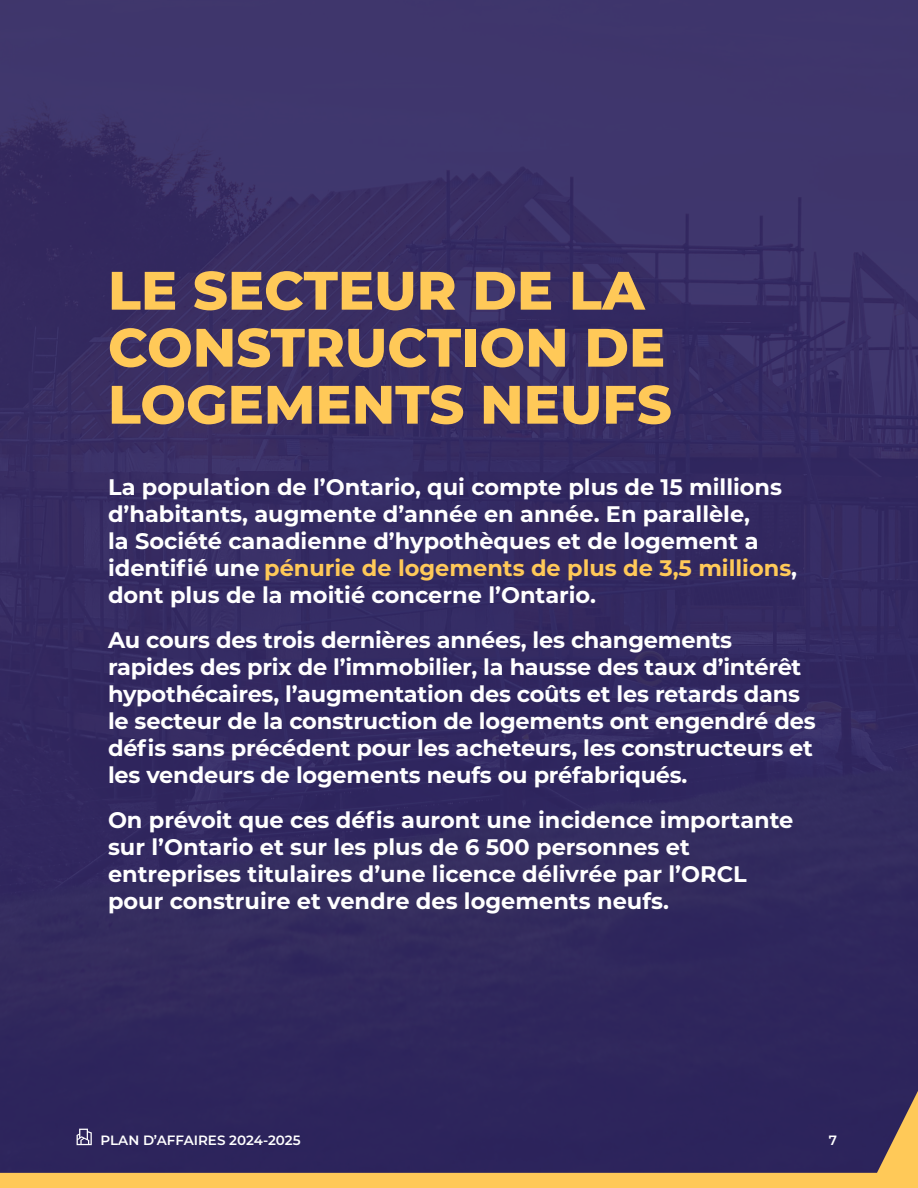
<style>
.page{position:relative;width:918px;height:1188px;background:#2f2663}
.page>*{position:absolute;margin:0;border:0;box-sizing:border-box;transform-origin:0 0}
.Extrabold_headings{font:800 54px/57px "Montserrat";color:#ffc958}
.Body{font:700 22.5px/27px "Montserrat";color:#fff}
.Heading{font:600 13.5px "Montserrat";color:#fff}
.s1{color:#ffc958}
</style>
<div class="page">
<svg style="left:0;top:1091px;width:918px;height:97px"></svg>
<svg style="left:77px;top:1129px;width:15px;height:16px"></svg>
<p class="Extrabold_headings" style="left:108px;top:259px;width:565px">LE SECTEUR DE LA<br>CONSTRUCTION DE<br>LOGEMENTS NEUFS</p>
<p class="Body" style="left:108px;top:472px;width:691px">La population de l’Ontario, qui compte plus de 15 millions d’habitants, augmente d’année en année. En parallèle,<br>la Société canadienne d’hypothèques et de logement a identifié une <span class="s1">pénurie de logements de plus de 3,5 millions</span>, dont plus de la moitié concerne l’Ontario.</p>
<p class="Body" style="left:108px;top:625px;width:709px">Au cours des trois dernières années, les changements rapides des prix de l’immobilier, la hausse des taux d’intérêt hypothécaires, l’augmentation des coûts et les retards dans le secteur de la construction de logements ont engendré des défis sans précédent pour les acheteurs, les constructeurs et les vendeurs de logements neufs ou préfabriqués.</p>
<p class="Body" style="left:108px;top:805px;width:687px">On prévoit que ces défis auront une incidence importante sur l’Ontario et sur les plus de 6 500 personnes et entreprises titulaires d’une licence délivrée par l’ORCL pour construire et vendre des logements neufs.</p>
<p class="Heading" style="left:100px;top:1131px;width:202px">PLAN D’AFFAIRES 2024-2025</p>
<p class="Heading" style="left:829px;top:1131px;width:10px">7</p>
</div>
